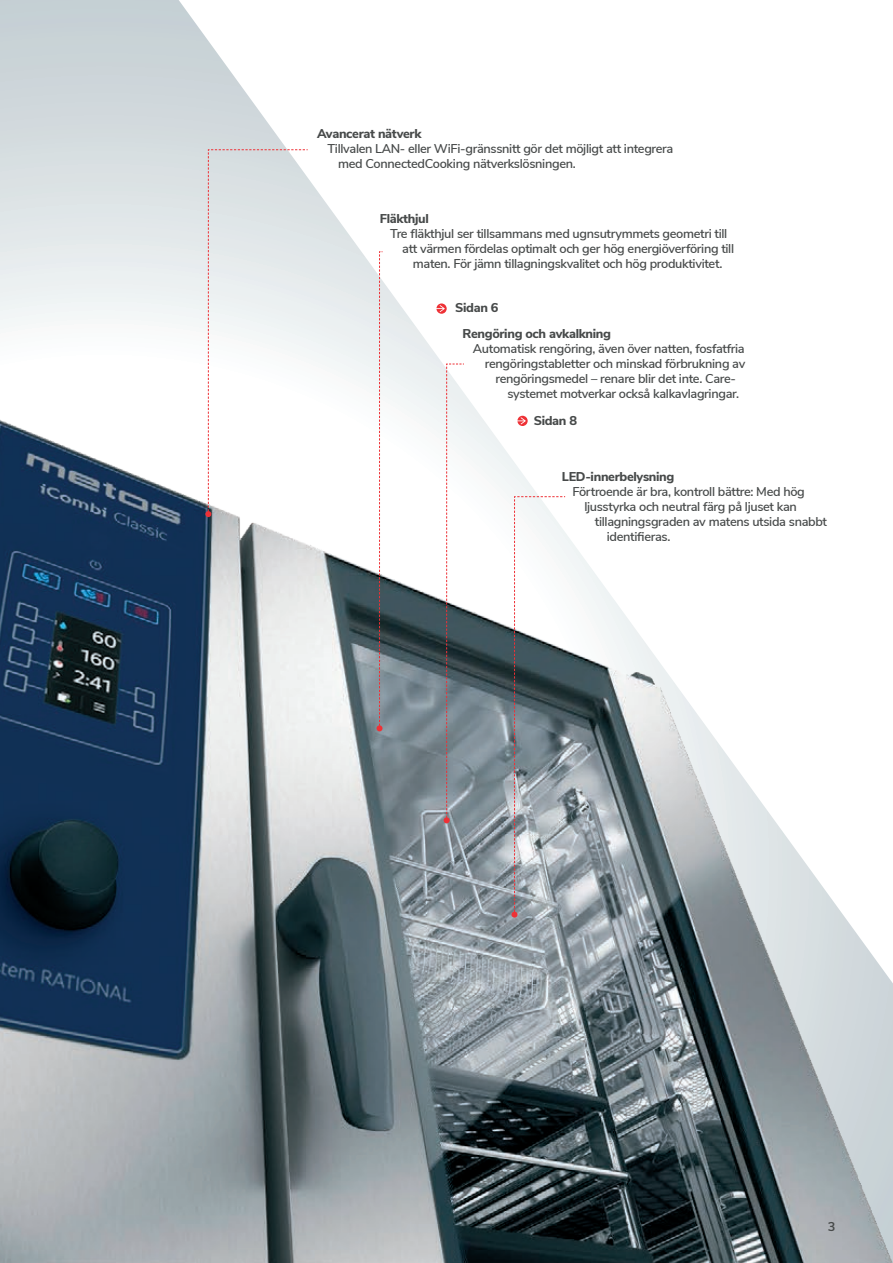
<style>
.page{position:relative;width:893px;height:1263px;background:#fff}
.page>*{position:absolute;margin:0;border:0;box-sizing:border-box;transform-origin:0 0}
.t1{font:600 12.75px/15px "Nunito Sans";letter-spacing:-.025em;color:#474a4a}
.t2{font:800 12.75px "Nunito Sans";letter-spacing:-.025em;color:#474a4a}
.t3{font:700 12.75px "Nunito Sans";color:#474a4a}
</style>
<div class="page">
<div style="left:0;top:0;width:208px;height:41px;background:#c6d0d5"></div>
<img style="left:0;top:41px;width:893px;height:1222px">
<svg style="left:517px;top:416px;width:11px;height:10px"></svg>
<svg style="left:436px;top:303px;width:11px;height:11px"></svg>
<svg style="left:376px;top:251px;width:7px;height:480px"></svg>
<svg style="left:444px;top:363px;width:21px;height:460px"></svg>
<svg style="left:511px;top:496px;width:55px;height:422px"></svg>
<svg style="left:205px;top:149px;width:103px;height:368px"></svg>
<p class="t2" style="left:317px;top:125px;width:106px">Avancerat nätverk</p>
<p class="t1" style="left:338px;top:141px;width:337px;text-indent:-11px">Tillvalen LAN- eller WiFi-gränssnitt gör det möjligt att integrera med ConnectedCooking nätverkslösningen.</p>
<p class="t2" style="left:380px;top:210px;width:51px">Fläkthjul</p>
<p class="t1" style="left:390px;top:226px;width:338px">Tre fläkthjul ser tillsammans med ugnsutrymmets geometri till</p>
<p class="t1" style="left:402px;top:241px;width:333px">att värmen fördelas optimalt och ger hög energiöverföring till</p>
<p class="t1" style="left:413px;top:256px;width:311px">maten. För jämn tillagningskvalitet och hög produktivitet.</p>
<p class="t2" style="left:455px;top:298px;width:45px">Sidan 6</p>
<p class="t2" style="left:462px;top:324px;width:150px">Rengöring och avkalkning</p>
<p class="t1" style="left:473px;top:340px;width:273px">Automatisk rengöring, även över natten, fosfatfria</p>
<p class="t1" style="left:485px;top:355px;width:262px">rengöringstabletter och minskad förbrukning av</p>
<p class="t1" style="left:495px;top:370px;width:242px">rengöringsmedel – renare blir det inte. Care-</p>
<p class="t1" style="left:507px;top:385px;width:233px">systemet motverkar också kalkavlagringar.</p>
<p class="t2" style="left:534px;top:411px;width:45px">Sidan 8</p>
<p class="t2" style="left:562px;top:468px;width:114px">LED-innerbelysning</p>
<p class="t1" style="left:572px;top:484px;width:234px">Förtroende är bra, kontroll bättre: Med hög</p>
<p class="t1" style="left:584px;top:499px;width:214px">ljusstyrka och neutral färg på ljuset kan</p>
<p class="t1" style="left:595px;top:514px;width:234px">tillagningsgraden av matens utsida snabbt</p>
<p class="t1" style="left:607px;top:529px;width:65px">identifieras.</p>
<p class="t3" style="left:828px;top:1218px;width:9px">3</p>
</div>
